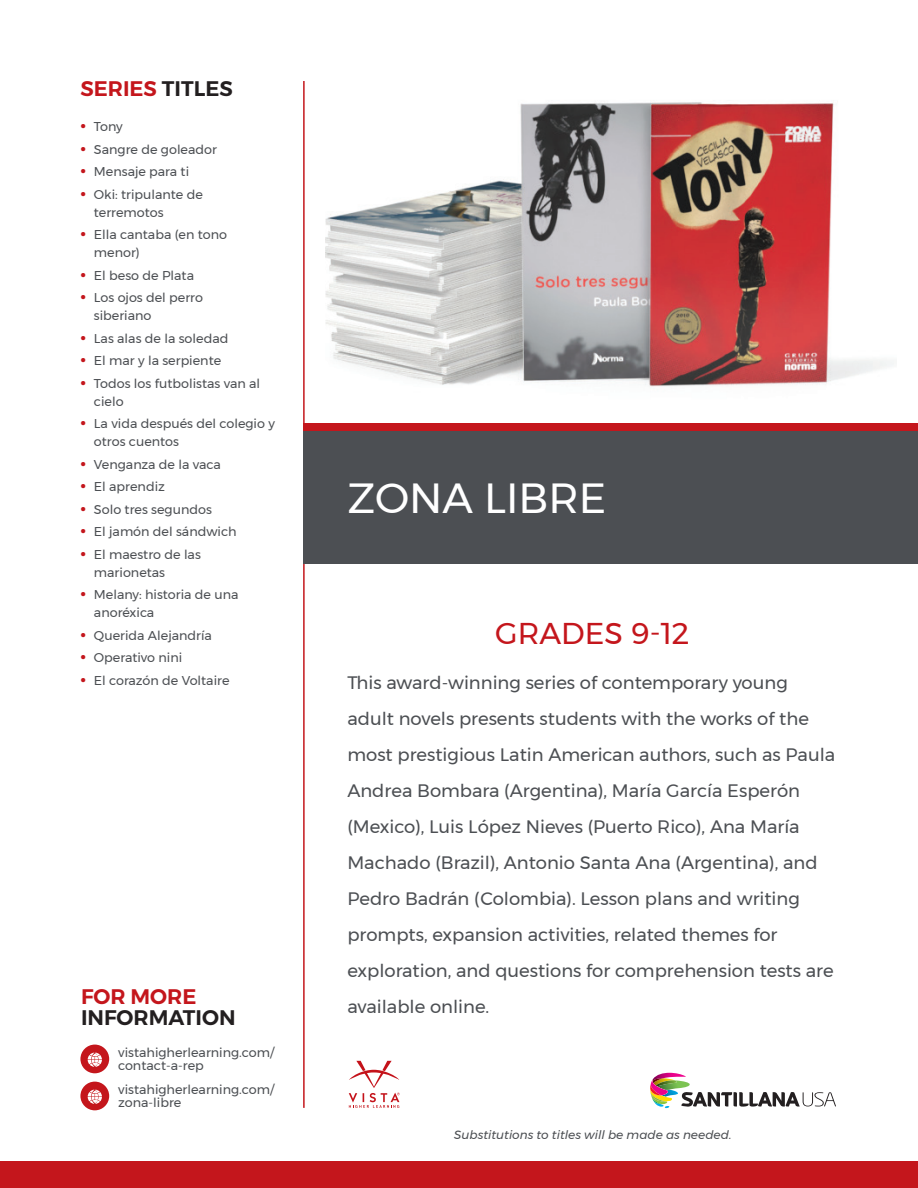
<style>
.page{position:relative;width:918px;height:1188px;background:#fff}
.page>*{position:absolute;margin:0;border:0;box-sizing:border-box;transform-origin:0 0}
.t1{font:42px "Montserrat";color:#fff}
.t2{font:30px "Montserrat";color:#c4161c}
.t3{font:600 21px "Montserrat";color:#c4161c}
.t4{font:600 21px "Montserrat";color:#231f20}
.t5{font:18px/36px "Montserrat";color:#4c4f53}
.body{font:12.75px/18px "Montserrat";color:#4c4f53}
.t6{font:italic 12px "Montserrat";color:#4c4f53}
.s1{color:#231f20}
.s2{font-weight:600;font-size:18px;color:#c4161c}
</style>
<div class="page">
<div style="left:0;top:1161px;width:918px;height:27px;background:#c4161c"></div>
<hr style="left:303px;top:81px;width:2px;height:1027px;background:#c4161c">
<svg style="left:650px;top:1073px;width:186px;height:35px"></svg>
<svg style="left:349px;top:1061px;width:51px;height:47px"></svg>
<div style="left:80px;top:1082px;width:29px;height:28px;background:#c4161c;border-radius:50%"></div>
<div style="left:80px;top:1045px;width:29px;height:28px;background:#c4161c;border-radius:50%"></div>
<svg style="left:88px;top:1090px;width:14px;height:14px"></svg>
<svg style="left:88px;top:1053px;width:14px;height:14px"></svg>
<div style="left:304px;top:424px;width:614px;height:132px;background:#c4161c"></div>
<div style="left:303px;top:431px;width:615px;height:132px;background:#4c4f53"></div>
<img style="left:325px;top:102px;width:569px;height:285px">
<h3 class="t3" style="left:80px;top:72px;width:154px">SERIES <span class="s1">TITLES</span></h3>
<p class="body" style="left:80px;top:117px;width:44px"><span class="s2">•</span> Tony</p>
<p class="body" style="left:80px;top:140px;width:138px"><span class="s2">•</span> Sangre de goleador</p>
<p class="body" style="left:80px;top:162px;width:110px"><span class="s2">•</span> Mensaje para ti</p>
<p class="body" style="left:94px;top:185px;width:111px;text-indent:-14px"><span class="s2">•</span> Oki: tripulante de terremotos</p>
<p class="body" style="left:94px;top:225px;width:135px;text-indent:-14px"><span class="s2">•</span> Ella cantaba (en tono menor)</p>
<p class="body" style="left:80px;top:266px;width:115px"><span class="s2">•</span> El beso de Plata</p>
<p class="body" style="left:94px;top:288px;width:111px;text-indent:-14px"><span class="s2">•</span> Los ojos del perro siberiano</p>
<p class="body" style="left:80px;top:329px;width:149px"><span class="s2">•</span> Las alas de la soledad</p>
<p class="body" style="left:80px;top:351px;width:142px"><span class="s2">•</span> El mar y la serpiente</p>
<p class="body" style="left:94px;top:374px;width:168px;text-indent:-14px"><span class="s2">•</span> Todos los futbolistas van al cielo</p>
<p class="body" style="left:94px;top:414px;width:182px;text-indent:-14px"><span class="s2">•</span> La vida después del colegio y otros cuentos</p>
<p class="body" style="left:80px;top:455px;width:142px"><span class="s2">•</span> Venganza de la vaca</p>
<p class="body" style="left:80px;top:477px;width:86px"><span class="s2">•</span> El aprendiz</p>
<p class="body" style="left:80px;top:500px;width:133px"><span class="s2">•</span> Solo tres segundos</p>
<p class="body" style="left:80px;top:522px;width:158px"><span class="s2">•</span> El jamón del sándwich</p>
<p class="body" style="left:94px;top:545px;width:108px;text-indent:-14px"><span class="s2">•</span> El maestro de las marionetas</p>
<p class="body" style="left:94px;top:585px;width:146px;text-indent:-14px"><span class="s2">•</span> Melany: historia de una anoréxica</p>
<p class="body" style="left:80px;top:626px;width:133px"><span class="s2">•</span> Querida Alejandría</p>
<p class="body" style="left:80px;top:648px;width:103px"><span class="s2">•</span> Operativo nini</p>
<p class="body" style="left:80px;top:671px;width:151px"><span class="s2">•</span> El corazón de Voltaire</p>
<h3 class="t3" style="left:81px;top:980px;width:117px">FOR MORE</h3>
<h3 class="t4" style="left:81px;top:1001px;width:156px">INFORMATION</h3>
<p class="body" style="left:118px;top:1046px;width:157px;line-height:13.5px">vistahigherlearning.com/ contact-a-rep</p>
<p class="body" style="left:118px;top:1082px;width:157px;line-height:13.5px">vistahigherlearning.com/ zona-libre</p>
<p class="t1" style="left:347px;top:466px;width:260px">ZONA LIBRE</p>
<h1 class="t2" style="left:495px;top:610px;width:195px">GRADES 9-12</h1>
<h2 class="t5" style="left:347px;top:664px;width:489px">This award-winning series of contemporary young adult novels presents students with the works of the most prestigious Latin American authors, such as Paula Andrea Bombara (Argentina), María García Esperón (Mexico), Luis López Nieves (Puerto Rico), Ana María Machado (Brazil), Antonio Santa Ana (Argentina), and Pedro Badrán (Colombia). Lesson plans and writing prompts, expansion activities, related themes for exploration, and questions for comprehension tests are available online.</h2>
<p class="t6" style="left:454px;top:1126px;width:279px">Substitutions to titles will be made as needed.</p>
</div>
